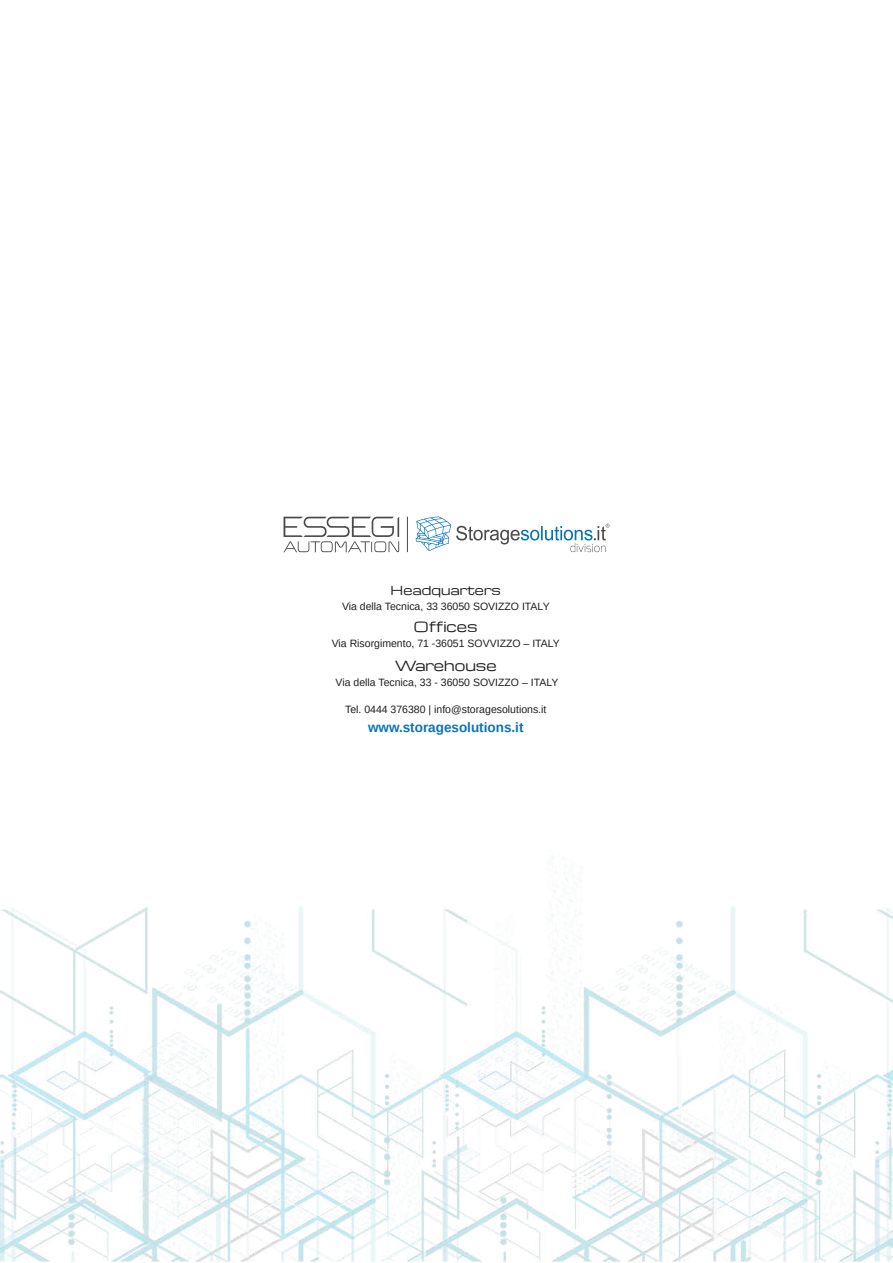
<style>
.page{position:relative;width:893px;height:1263px;background:#fff}
.page>*{position:absolute;margin:0;border:0;box-sizing:border-box;transform-origin:0 0}
.t1{font:700 13.65px "Arimo";color:#0a73ba}
.t2{font:13.65px "Michroma";color:#1e1f1f}
.t3{font:12.15px "Michroma";color:#1e1f1f}
.t4{font:10.65px "Arimo";color:#1e1f1f}
</style>
<div class="page">
<img style="left:0;top:856px;width:893px;height:406px">
<svg style="left:283px;top:517px;width:116px;height:35px"></svg>
<hr style="left:407px;top:517px;width:1px;height:35px;background:#4a4a4a">
<svg style="left:416px;top:516px;width:193px;height:36px"></svg>
<p class="t3" style="left:391px;top:584px;width:112px">Headquarters</p>
<p class="t4" style="left:342px;top:599px;width:209px">Via della Tecnica, 33 36050 SOVIZZO ITALY</p>
<p class="t2" style="left:414px;top:620px;width:65px">Offices</p>
<p class="t4" style="left:332px;top:637px;width:230px">Via Risorgimento, 71 -36051 SOVVIZZO – ITALY</p>
<p class="t2" style="left:395px;top:659px;width:104px">Warehouse</p>
<p class="t4" style="left:336px;top:676px;width:224px">Via della Tecnica, 33 - 36050 SOVIZZO – ITALY</p>
<p class="t4" style="left:345px;top:702px;width:203px">Tel. 0444 376380 | info@storagesolutions.it</p>
<p class="t1" style="left:368px;top:718px;width:157px">www.storagesolutions.it</p>
</div>
